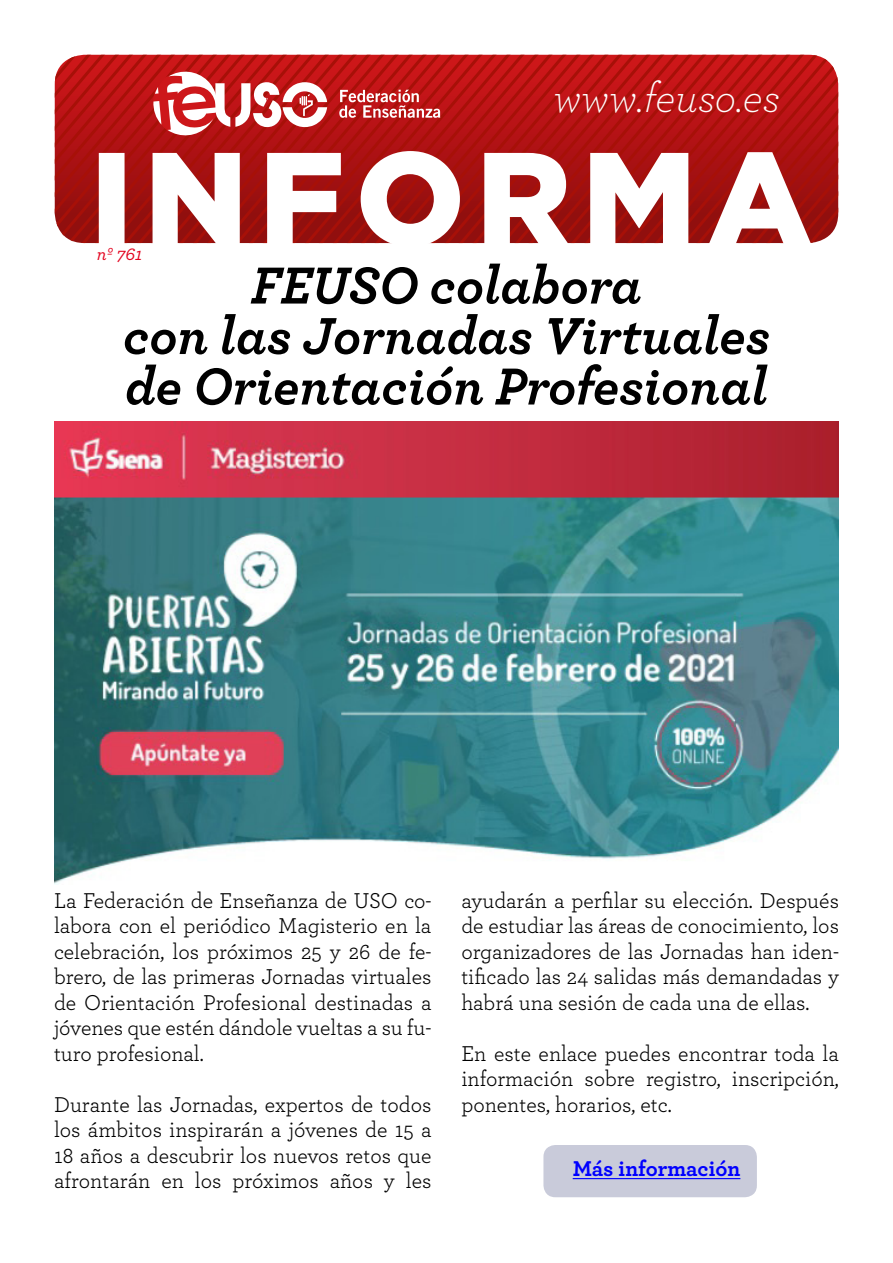
<style>
.page{position:relative;width:893px;height:1263px;background:#fff}
.page>*{position:absolute;margin:0;border:0;box-sizing:border-box;transform-origin:0 0}
.t1{font:italic 700 54.6px/50.6px "Archer Pro";color:#000;text-align:center}
.t2{font:italic 300 43.2px "Archer Pro";color:#fff}
.t3{font:22.5px/25.5px "Archer Pro";color:#000;text-align:justify}
.t4{font:700 22.5px "Archer Pro";color:#00f}
.t5{font:italic 500 18.15px "Archer Pro";color:#e30520}
</style>
<div class="page">
<div style="left:543px;top:1145px;width:214px;height:52px;background:#c9cbda;border-radius:12px"></div>
<svg style="left:124px;top:243px;width:660px;height:1px"></svg>
<svg style="left:55px;top:55px;width:783px;height:188px"></svg>
<hr style="left:573px;top:1178px;width:167px;height:1px;background:#00f">
<img style="left:55px;top:421px;width:783px;height:463px">
<h2 class="t2" style="left:554px;top:68px;width:228px">www.feuso.es</h2>
<p class="t5" style="left:97px;top:241px;width:47px">nº 761</p>
<h1 class="t1" style="left:123px;top:256px;width:648px">FEUSO colabora<br>con las Jornadas Virtuales de Orientación Profesional</h1>
<p class="t3" style="left:54px;top:886px;width:379px">La Federación de Enseñanza de USO co&shy;labora con el periódico Magisterio en la celebración, los próximos 25 y 26 de fe&shy;brero, de las primeras Jornadas virtuales de Orientación Profesional destinadas a jóvenes que estén dándole vueltas a su fu&shy;turo profesional.</p>
<p class="t3" style="left:54px;top:1090px;width:379px">Durante las Jornadas, expertos de todos los ámbitos inspirarán a jóvenes de 15 a 18 años a descubrir los nuevos retos que afrontarán en los próximos años y les</p>
<p class="t3" style="left:461px;top:886px;width:379px">ayudarán a perfilar su elección. Después de estudiar las áreas de conocimiento, los organizadores de las Jornadas han iden&shy;tificado las 24 salidas más demandadas y habrá una sesión de cada una de ellas.</p>
<p class="t3" style="left:461px;top:1039px;width:379px">En este enlace puedes encontrar toda la información sobre registro, inscripción, ponentes, horarios, etc.</p>
<p class="t4" style="left:573px;top:1151px;width:169px">Más información</p>
</div>
